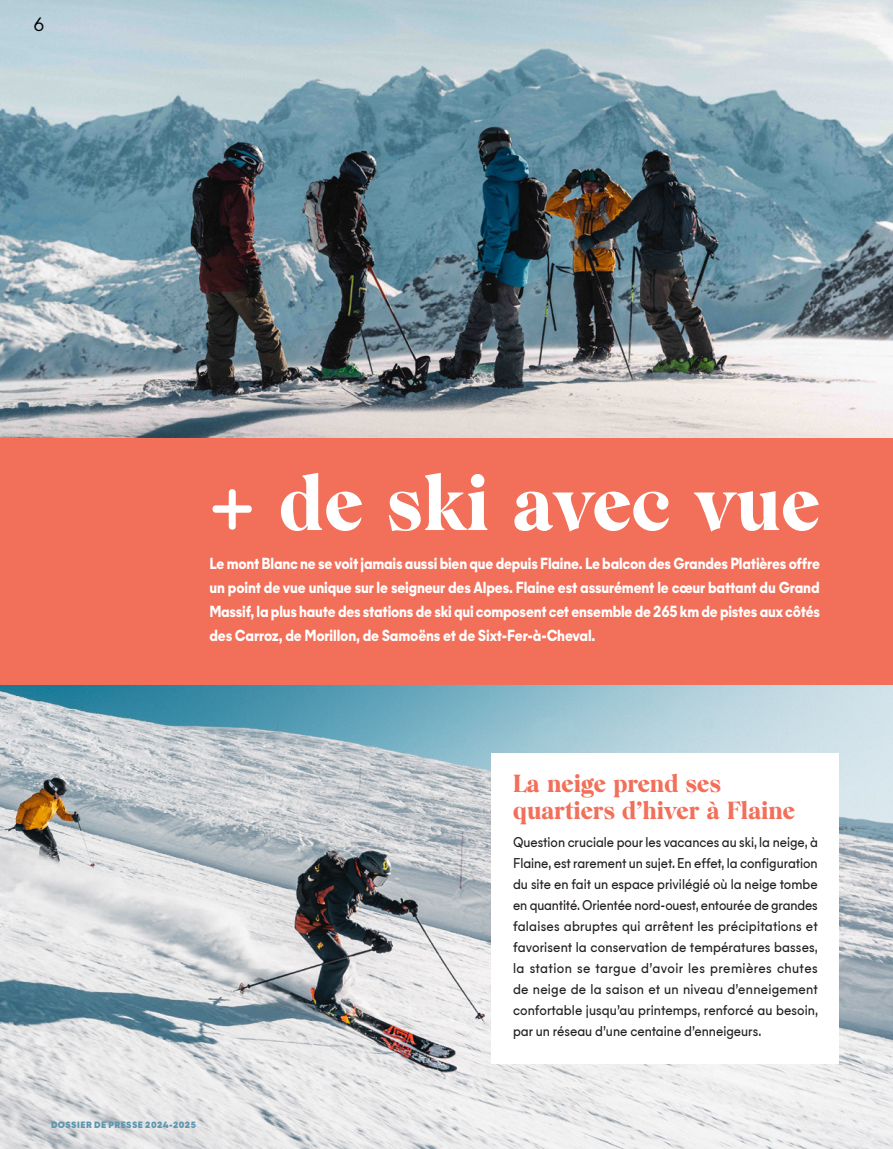
<style>
.page{position:relative;width:893px;height:1149px;background:#fff}
.page>*{position:absolute;margin:0;border:0;box-sizing:border-box;transform-origin:0 0}
.titre_page{font:900 75px "Wulkan Display";letter-spacing:.01em;color:#fff}
.sous_titre_orange{font:900 24px/27px "Wulkan Display";color:#f26f59}
.t1{font:300 18px "Majorant";color:#000001}
.body_justif_redac{font:700 15px/24px "Majorant";letter-spacing:-.01em;color:#fff;text-align:justify;scale:.9 1}
.body_justif_redac-2{font:13.5px/21px "Majorant";color:#231f20;text-align:justify;scale:.9 1}
.t2{font:900 8.55px "Majorant";letter-spacing:.05em;color:#5e96af}
.s1{font-family:"Urbane Rounded";font-weight:500;font-size:73.5px}
</style>
<div class="page">
<img style="left:0;top:685px;width:893px;height:463px">
<img style="left:0;top:0;width:893px;height:438px">
<div style="left:0;top:438px;width:893px;height:247px;background:#f26f59"></div>
<div style="left:492px;top:753px;width:347px;height:310px;background:#fff"></div>
<h3 class="t1" style="left:33px;top:13px;width:12px">6</h3>
<p class="titre_page" style="left:209px;top:457px;width:612px"><span class="s1">+</span> de ski avec vue</p>
<p class="body_justif_redac" style="left:209px;top:551px;width:680px">Le mont Blanc ne se voit jamais aussi bien que depuis Flaine. Le balcon des Grandes Platières offre un point de vue unique sur le seigneur des Alpes. Flaine est assurément le cœur battant du Grand Massif, la plus haute des stations de ski qui composent cet ensemble de 265 km de pistes aux côtés des Carroz, de Morillon, de Samoëns et de Sixt-Fer-à-Cheval.</p>
<p class="t2" style="left:51px;top:1119px;width:146px">DOSSIER DE PRESSE 2024-2025</p>
<p class="sous_titre_orange" style="left:513px;top:771px;width:283px">La neige prend ses quartiers d’hiver à Flaine</p>
<p class="body_justif_redac-2" style="left:513px;top:831px;width:340px">Question cruciale pour les vacances au ski, la neige, à Flaine, est rarement un sujet. En effet, la configuration du site en fait un espace privilégié où la neige tombe en quantité. Orientée nord-ouest, entourée de grandes falaises abruptes qui arrêtent les précipitations et favorisent la conservation de températures basses, la station se targue d’avoir les premières chutes de neige de la saison et un niveau d’enneigement confortable jusqu’au printemps, renforcé au besoin, par un réseau d’une centaine d’enneigeurs.</p>
</div>
